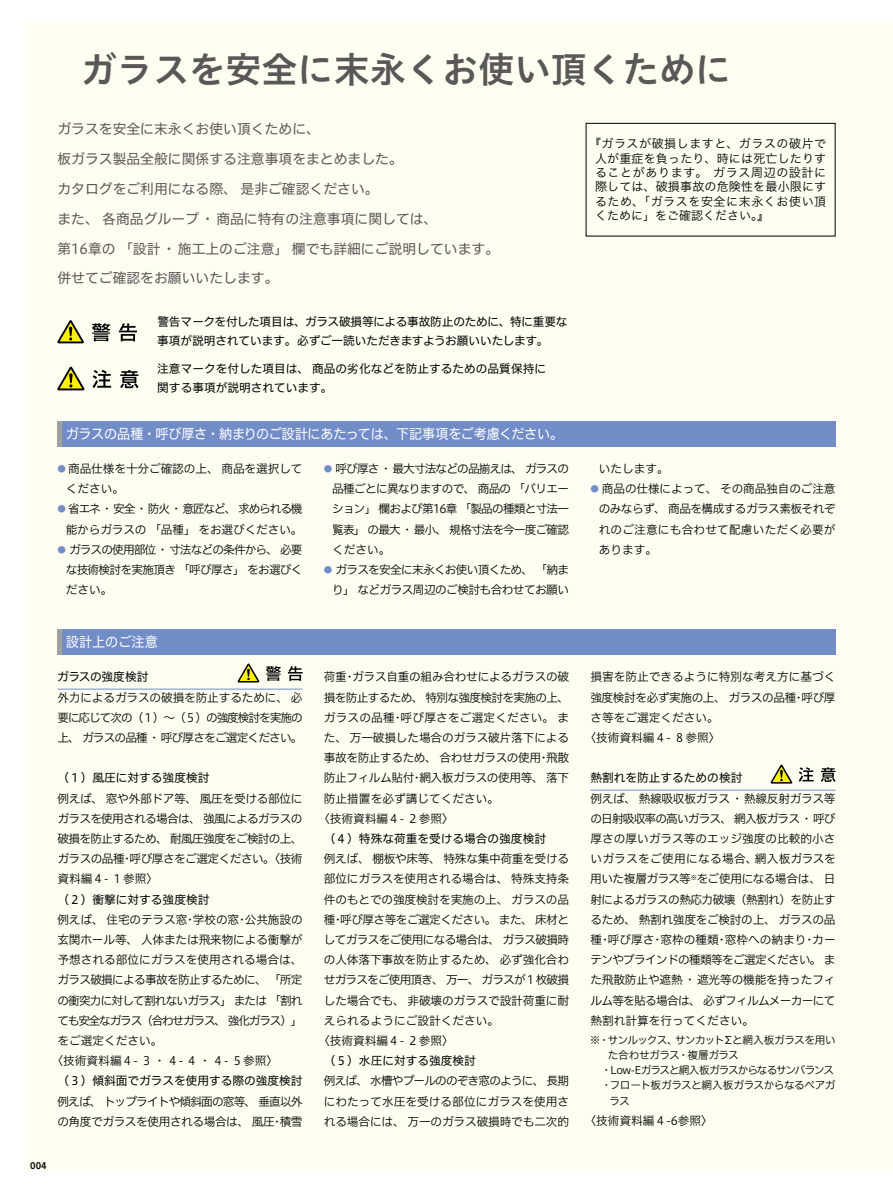
<style>
.page{position:relative;width:893px;height:1191px;background:#fff}
.page>*{position:absolute;margin:0;border:0;box-sizing:border-box;transform-origin:0 0}
.t1{font:36.15px "Hiragino UD Sans Std W6";color:#5a5757}
.t2{font:13.8px/29.7px "Hiragino UD Sans F Std W4";color:#5a5757}
.t3{font:13.8px "Hiragino UD Sans F Std W4";letter-spacing:-.015em;color:#fff;scale:.95 1}
.t4{font:12px/14.4px "Hira Kaku Pro N W3";letter-spacing:.015em;color:#000;text-align:justify}
.t5{font:11.7px/20.2px "Hiragino UD Sans F Std W3";letter-spacing:-.025em;color:#000;text-align:justify}
.t6{font:11.7px/19.2px "Hiragino UD Sans F Std W4";color:#000}
.t7{font:11.7px "Hiragino UD Sans F Std W3";color:#000}
.t8{font:11.7px "Hiragino UD Sans F Std W3";letter-spacing:-.06em;color:#000}
.t9{font:11.7px/20.2px "Hiragino UD Sans F Std W3";letter-spacing:-.05em;color:#000;text-align:right}
.t10{font:11.7px "Hiragino UD Sans F Std W3";letter-spacing:-.075em;color:#000}
.t11{font:11.7px/20.2px "Hiragino UD Sans F Std W3";letter-spacing:-.055em;color:#000}
.t12{font:11.7px "Hiragino UD Sans F Std W3";letter-spacing:-.105em;color:#000}
.t13{font:11.7px "Hiragino UD Sans F Std W3";letter-spacing:.015em;color:#000}
.t14{font:11.7px "Hiragino UD Sans F Std W4";letter-spacing:-.02em;color:#000}
.t15{font:10.65px "Hiragino UD Sans F Std W3";letter-spacing:-.06em;color:#000}
.t16{font:10.65px "Hiragino UD Sans F Std W3";letter-spacing:-.085em;color:#000}
.t17{font:10.65px "Hiragino UD Sans F Std W3";letter-spacing:-.035em;color:#000}
.t18{font:10.65px "Hiragino UD Sans F Std W3";letter-spacing:-.03em;color:#000}
.t19{font:9px "Hiragino UD Sans F Std W6";color:#000}
.s1{font-size:8.55px;color:#718cc7}
.s2{font-family:"Hiragino UD Sans F Std W3"}
</style>
<div class="page">
<div style="left:26px;top:21px;width:867px;height:1148px;background:#fffef3"></div>
<hr style="left:57px;top:689px;width:246px;height:1px;background:#718cc7">
<svg style="left:57px;top:320px;width:27px;height:23px"></svg>
<svg style="left:92px;top:323px;width:18px;height:18px"></svg>
<svg style="left:119px;top:323px;width:18px;height:18px"></svg>
<svg style="left:57px;top:367px;width:28px;height:23px"></svg>
<svg style="left:93px;top:370px;width:18px;height:18px"></svg>
<svg style="left:120px;top:370px;width:19px;height:18px"></svg>
<svg style="left:238px;top:663px;width:21px;height:19px"></svg>
<svg style="left:266px;top:666px;width:15px;height:15px"></svg>
<svg style="left:288px;top:666px;width:15px;height:15px"></svg>
<div style="left:57px;top:629px;width:779px;height:26px;background:#718cc7"></div>
<div style="left:57px;top:629px;width:5px;height:26px;background:#9fa0a0"></div>
<div style="left:57px;top:421px;width:779px;height:25px;background:#718cc7"></div>
<div style="left:57px;top:421px;width:5px;height:25px;background:#9fa0a0"></div>
<hr style="left:590px;top:790px;width:246px;height:1px;background:#718cc7">
<svg style="left:771px;top:764px;width:21px;height:19px"></svg>
<svg style="left:799px;top:767px;width:15px;height:15px"></svg>
<svg style="left:821px;top:767px;width:15px;height:15px"></svg>
<div style="left:586px;top:123px;width:250px;height:113px;border:1px solid #000"></div>
<h1 class="t1" style="left:81px;top:41px;width:652px">ガラスを安全に末永くお使い頂くために</h1>
<p class="t2" style="left:57px;top:114px;width:443px">ガラスを安全に末永くお使い頂くために、<br>板ガラス製品全般に関係する注意事項をまとめました。<br>カタログをご利用になる際、是非ご確認ください。<br>また、各商品グループ・商品に特有の注意事項に関しては、<br>第16章の「設計・施工上のご注意」欄でも詳細にご説明しています。併せてご確認をお願いいたします。</p>
<p class="t6" style="left:157px;top:311px;width:412px">警告マークを付した項目は、ガラス破損等による事故防止のために、特に重要な事項が説明されています。必ずご一読いただきますようお願いいたします。</p>
<p class="t6" style="left:157px;top:358px;width:390px">注意マークを付した項目は、商品の劣化などを防止するための品質保持に関する事項が説明されています。</p>
<p class="t4" style="left:595px;top:136px;width:233px;text-indent:-6px">『ガラスが破損しますと、ガラスの破片で人が重症を負ったり、時には死亡したりすることがあります。 ガラス周辺の設計に際しては、破損事故の危険性を最小限にするため、「ガラスを安全に末永くお使い頂くために」をご確認ください。』</p>
<p class="t3" style="left:66px;top:423px;width:525px">ガラスの品種・呼び厚さ・納まりのご設計にあたっては、下記事項をご考慮ください。</p>
<p class="t5" style="left:66px;top:458px;width:238px;text-indent:-8px"><span class="s1">●</span> 商品仕様を十分ご確認の上、商品を選択してください。</p>
<p class="t5" style="left:57px;top:498px;width:247px;text-align:right"><span class="s1">●</span> 省エネ・安全・防火・意匠など、求められる機能からガラスの「品種」をお選びください。</p>
<p class="t5" style="left:66px;top:538px;width:238px;text-indent:-8px"><span class="s1">●</span> ガラスの使用部位・寸法などの条件から、必要な技術検討を実施頂き「呼び厚さ」をお選びください。</p>
<p class="t5" style="left:332px;top:458px;width:238px;text-indent:-8px"><span class="s1">●</span> 呼び厚さ・最大寸法などの品揃えは、ガラスの品種ごとに異なりますので、商品の「バリエーション」欄および第16章「製品の種類と寸法一覧表」の最大・最小、規格寸法を今一度ご確認ください。</p>
<p class="t9" style="left:324px;top:559px;width:247px"><span class="s1">●</span> ガラスを安全に末永くお使い頂くため、「納まり」などガラス周辺のご検討も合わせてお願い</p>
<p class="t5" style="left:599px;top:458px;width:72px">いたします。</p>
<p class="t5" style="left:599px;top:478px;width:238px;text-indent:-8px"><span class="s1">●</span> 商品の仕様によって、その商品独自のご注意のみならず、商品を構成するガラス素板それぞれのご注意にも合わせて配慮いただく必要があります。</p>
<p class="t3" style="left:66px;top:631px;width:98px">設計上のご注意</p>
<p class="t14" style="left:57px;top:668px;width:104px">ガラスの強度検討　</p>
<p class="t5" style="left:57px;top:686px;width:247px">外力によるガラスの破損を防止するために、必要に応じて次の（１）〜（５）の強度検討を実施の上、ガラスの品種・呼び厚さをご選定ください。</p>
<p class="t6" style="left:57px;top:768px;width:154px">（１）風圧に対する強度検討</p>
<p class="t5" style="left:57px;top:787px;width:247px">例えば、窓や外部ドア等、風圧を受ける部位にガラスを使用される場合は、強風によるガラスの破損を防止するため、耐風圧強度をご検討の上、ガラスの品種･呼び厚さをご選定ください。〈技術資料編４- １参照〉</p>
<p class="t6" style="left:57px;top:889px;width:154px">（２）衝撃に対する強度検討</p>
<p class="t5" style="left:57px;top:908px;width:247px">例えば、住宅のテラス窓･学校の窓･公共施設の</p>
<p class="t5" style="left:57px;top:929px;width:247px">玄関ホール等、人体または飛来物による衝撃が</p>
<p class="t7" style="left:57px;top:951px;width:247px">予想される部位にガラスを使用される場合は、</p>
<p class="t8" style="left:57px;top:971px;width:247px">ガラス破損による事故を防止するために、「所定</p>
<p class="t10" style="left:57px;top:991px;width:247px">の衝突力に対して割れないガラス」または「割れ</p>
<p class="t12" style="left:57px;top:1011px;width:247px">ても安全なガラス（合わせガラス、強化ガラス）」</p>
<p class="t7" style="left:57px;top:1031px;width:107px">をご選定ください。</p>
<p class="t7" style="left:52px;top:1052px;width:228px">〈技術資料編４- ３・４- ４・４- ５参照〉</p>
<p class="t6" style="left:57px;top:1070px;width:247px">（３）傾斜面でガラスを使用する際の強度検討</p>
<p class="t11" style="left:57px;top:1090px;width:247px">例えば、トップライトや傾斜面の窓等、垂直以外の角度でガラスを使用される場合は、風圧･積雪</p>
<p class="t19" style="left:30px;top:1158px;width:18px">004</p>
<p class="t5" style="left:324px;top:666px;width:247px">荷重･ガラス自重の組み合わせによるガラスの破</p>
<p class="t8" style="left:324px;top:688px;width:247px">損を防止するため、特別な強度検討を実施の上、</p>
<p class="t13" style="left:324px;top:708px;width:247px">ガラスの品種･呼び厚さをご選定ください。ま</p>
<p class="t5" style="left:324px;top:727px;width:247px">た、万一破損した場合のガラス破片落下による</p>
<p class="t5" style="left:324px;top:747px;width:247px">事故を防止するため、合わせガラスの使用･飛散</p>
<p class="t5" style="left:324px;top:767px;width:247px">防止フィルム貼付･網入板ガラスの使用等、落下</p>
<p class="t7" style="left:324px;top:789px;width:177px">防止措置を必ず講じてください。</p>
<p class="t7" style="left:318px;top:809px;width:137px">〈技術資料編４- ２参照〉</p>
<p class="t6" style="left:324px;top:828px;width:224px">（４）特殊な荷重を受ける場合の強度検討</p>
<p class="t5" style="left:324px;top:848px;width:247px">例えば、棚板や床等、特殊な集中荷重を受ける</p>
<p class="t5" style="left:324px;top:868px;width:247px">部位にガラスを使用される場合は、特殊支持条</p>
<p class="t5" style="left:324px;top:888px;width:247px">件のもとでの強度検討を実施の上、ガラスの品</p>
<p class="t9" style="left:324px;top:908px;width:247px">種･呼び厚さ等をご選定ください。また、床材と</p>
<p class="t8" style="left:324px;top:930px;width:247px">してガラスをご使用になる場合は、ガラス破損時</p>
<p class="t5" style="left:324px;top:949px;width:247px">の人体落下事故を防止するため、必ず強化合わ</p>
<p class="t10" style="left:324px;top:971px;width:247px">せガラスをご使用頂き、万一、ガラスが１枚破損</p>
<p class="t5" style="left:324px;top:989px;width:247px">した場合でも、非破壊のガラスで設計荷重に耐</p>
<p class="t7" style="left:324px;top:1011px;width:177px">えられるようにご設計ください。</p>
<p class="t7" style="left:318px;top:1031px;width:137px">〈技術資料編４- ２参照〉</p>
<p class="t6" style="left:324px;top:1050px;width:154px">（５）水圧に対する強度検討</p>
<p class="t5" style="left:324px;top:1070px;width:247px">例えば、水槽やプールののぞき窓のように、長期にわたって水圧を受ける部位にガラスを使用される場合には、万一のガラス破損時でも二次的</p>
<p class="t7" style="left:590px;top:668px;width:247px">損害を防止できるように特別な考え方に基づく</p>
<p class="t5" style="left:590px;top:686px;width:247px">強度検討を必ず実施の上、ガラスの品種･呼び厚</p>
<p class="t7" style="left:590px;top:708px;width:130px">さ等をご選定ください。</p>
<p class="t7" style="left:584px;top:729px;width:137px">〈技術資料編４- ８参照〉</p>
<p class="t6" style="left:590px;top:768px;width:189px">熱割れを防止するための検討　<span class="s2">　　</span></p>
<p class="t5" style="left:590px;top:787px;width:247px">例えば、熱線吸収板ガラス・熱線反射ガラス等の日射吸収率の高いガラス、網入板ガラス・呼び厚さの厚いガラス等のエッジ強度の比較的小さいガラスをご使用になる場合、網入板ガラスを用いた複層ガラス等<sup>※</sup>をご使用になる場合は、日射によるガラスの熱応力破壊（熱割れ）を防止するため、熱割れ強度をご検討の上、ガラスの品種･呼び厚さ･窓枠の種類･窓枠への納まり･カーテンやブラインドの種類等をご選定ください。また飛散防止や遮熱・遮光等の機能を持ったフィルム等を貼る場合は、必ずフィルムメーカーにて熱割れ計算を行ってください。</p>
<p class="t15" style="left:590px;top:1032px;width:247px">※・サンルックス、サンカットΣと網入板ガラスを用い</p>
<p class="t18" style="left:608px;top:1047px;width:133px">た合わせガラス・複層ガラス</p>
<p class="t16" style="left:590px;top:1062px;width:245px">　・Low-Eガラスと網入板ガラスからなるサンバランス</p>
<p class="t17" style="left:590px;top:1076px;width:247px">　・フロート板ガラスと網入板ガラスからなるペアガ</p>
<p class="t15" style="left:609px;top:1092px;width:22px">ラス</p>
<p class="t7" style="left:584px;top:1111px;width:130px">〈技術資料編４-6参照〉</p>
</div>
